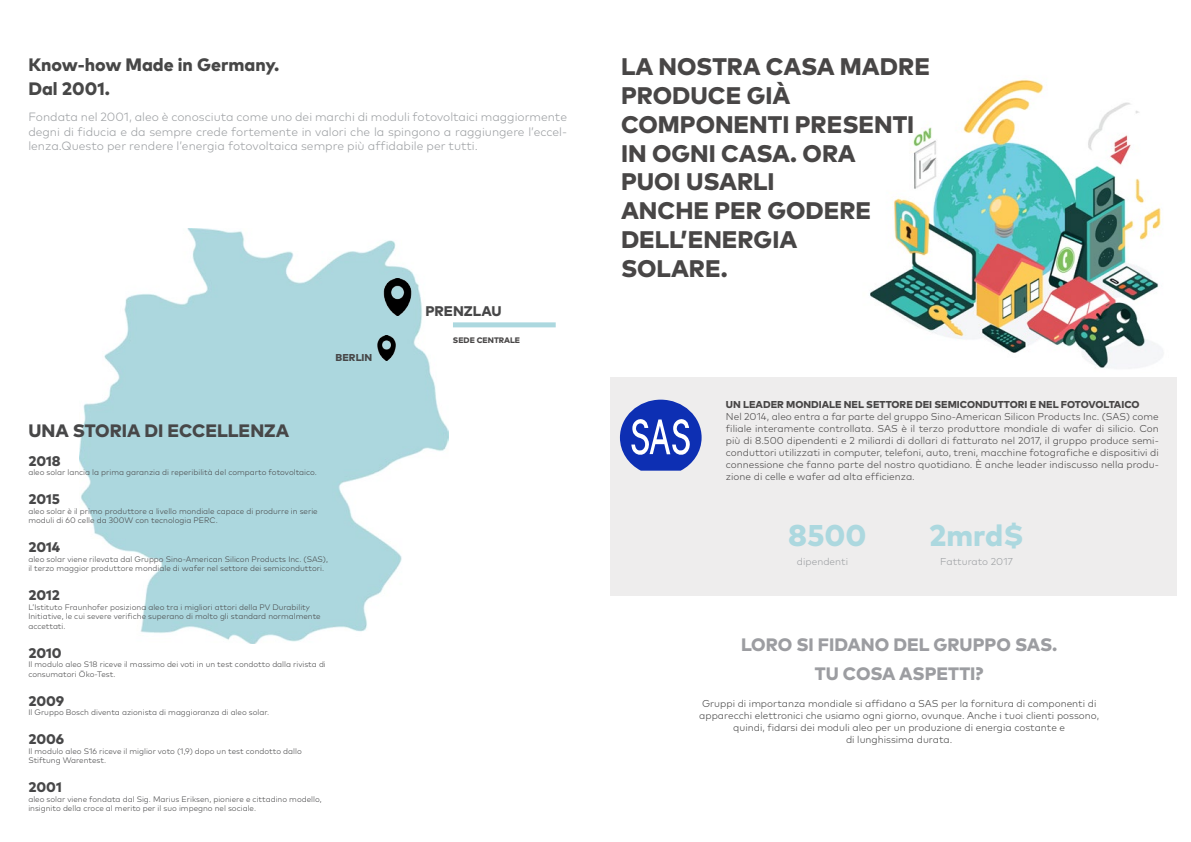
<style>
.page{position:relative;width:1191px;height:842px;background:#fff}
.page>*{position:absolute;margin:0;border:0;box-sizing:border-box;transform-origin:0 0}
.t1{font:800 30px "Mark Pro";color:#acd8df}
.t2{font:800 24px/28.8px "Mark Pro";color:#484646}
.t3{font:800 18px/28.8px "Mark Pro";color:#9c9da1;text-align:center}
.t4{font:800 18px/24px "Mark Pro";color:#474747}
.t5{font:800 18px "Mark Pro";color:#474748}
.t6{font:800 14px "Mark Pro";color:#474748}
.t7{font:300 12px/14.4px "Mark Pro";color:#9c9fa2;text-align:justify}
.t8{font:300 10px/12px "Mark Pro";color:#484646;text-align:justify}
.t9{font:300 10px/12px "Mark Pro";color:#474747;text-align:center}
.t10{font:800 10px "Mark Pro";color:#484646}
.t11{font:300 10px "Mark Pro";color:#9c9fa2}
.t12{font:800 10px "Mark Pro";color:#474748}
.t13{font:300 8px/9.6px "Mark Pro";color:#474748}
.t14{font:800 8px "Mark Pro";color:#484646}
</style>
<div class="page">
<div style="left:610px;top:378px;width:566px;height:218px;background:#eeeded"></div>
<svg style="left:620px;top:400px;width:81px;height:71px"></svg>
<img style="left:870px;top:79px;width:293px;height:290px">
<img style="left:79px;top:228px;width:370px;height:416px">
<img style="left:379px;top:278px;width:37px;height:38px">
<img style="left:375px;top:335px;width:23px;height:25px">
<div style="left:453px;top:322px;width:103px;height:5px;background:#acd8df"></div>
<h3 class="t4" style="left:28px;top:51px;width:253px">Know-how Made in Germany.<br>Dal 2001.</h3>
<p class="t7" style="left:28px;top:109px;width:540px">Fondata nel 2001, aleo è conosciuta come uno dei marchi di moduli fotovoltaici maggiormente degni di fiducia e da sempre crede fortemente in valori che la spingono a raggiungere l’eccel&shy;lenza.Questo per rendere l’energia fotovoltaica sempre più affidabile per tutti.</p>
<p class="t12" style="left:336px;top:350px;width:38px">BERLIN</p>
<h3 class="t5" style="left:28px;top:417px;width:262px">UNA STORIA DI ECCELLENZA</h3>
<h3 class="t6" style="left:28px;top:450px;width:34px">2018</h3>
<p class="t13" style="left:28px;top:467px;width:290px">aleo solar lancia la prima garanzia di reperibilità del comparto fotovoltaico.</p>
<h3 class="t6" style="left:28px;top:488px;width:33px">2015</h3>
<p class="t13" style="left:28px;top:505px;width:291px">aleo solar è il primo produttore a livello mondiale capace di produrre in serie moduli di 60 celle da 300W con tecnologia PERC.</p>
<h3 class="t6" style="left:28px;top:536px;width:33px">2014</h3>
<p class="t13" style="left:28px;top:553px;width:301px">aleo solar viene rilevata dal Gruppo Sino-American Silicon Products Inc. (SAS), il terzo maggior produttore mondiale di wafer nel settore dei semiconduttori.</p>
<h3 class="t6" style="left:28px;top:584px;width:33px">2012</h3>
<p class="t13" style="left:28px;top:601px;width:294px">L’Istituto Fraunhofer posiziona aleo tra i migliori attori della PV Durability<br>Initiative, le cui severe verifiche superano di molto gli standard normalmente accettati.</p>
<h3 class="t6" style="left:28px;top:642px;width:35px">2010</h3>
<p class="t13" style="left:28px;top:659px;width:299px">Il modulo aleo S18 riceve il massimo dei voti in un test condotto dalla rivista di consumatori Öko-Test.</p>
<h3 class="t6" style="left:28px;top:690px;width:37px">2009</h3>
<p class="t13" style="left:28px;top:707px;width:242px">Il Gruppo Bosch diventa azionista di maggioranza di aleo solar.</p>
<h3 class="t6" style="left:28px;top:728px;width:37px">2006</h3>
<p class="t13" style="left:28px;top:745px;width:275px">Il modulo aleo S16 riceve il miglior voto (1,9) dopo un test condotto dallo<br>Stiftung Warentest.</p>
<h3 class="t6" style="left:28px;top:776px;width:35px">2001</h3>
<p class="t13" style="left:28px;top:793px;width:295px">aleo solar viene fondata dal Sig. Marius Eriksen, pioniere e cittadino modello, insignito della croce al merito per il suo impegno nel sociale.</p>
<h3 class="t6" style="left:425px;top:300px;width:78px">PRENZLAU</h3>
<p class="t14" style="left:453px;top:334px;width:69px">SEDE CENTRALE</p>
<h2 class="t2" style="left:621px;top:50px;width:310px">LA NOSTRA CASA MADRE<br>PRODUCE GIÀ<br>COMPONENTI PRESENTI<br>IN OGNI CASA. ORA<br>PUOI USARLI<br>ANCHE PER GODERE<br>DELL’ENERGIA<br>SOLARE.</h2>
<p class="t10" style="left:726px;top:396px;width:415px">UN LEADER MONDIALE NEL SETTORE DEI SEMICONDUTTORI E NEL FOTOVOLTAICO</p>
<p class="t8" style="left:726px;top:409px;width:434px">Nel 2014, aleo entra a far parte del gruppo Sino-American Silicon Products Inc. (SAS) come filiale interamente controllata. SAS è il terzo produttore mondiale di wafer di silicio. Con più di 8.500 dipendenti e 2 miliardi di dollari di fatturato nel 2017, il gruppo produce semi&shy;conduttori utilizzati in computer, telefoni, auto, treni, macchine fotografiche e dispositivi di connessione che fanno parte del nostro quotidiano. È anche leader indiscusso nella produ&shy;zione di celle e wafer ad alta efficienza.</p>
<h1 class="t1" style="left:788px;top:513px;width:80px">8500</h1>
<h1 class="t1" style="left:929px;top:513px;width:96px">2mrd$</h1>
<p class="t11" style="left:797px;top:554px;width:53px">dipendenti</p>
<p class="t11" style="left:940px;top:554px;width:74px">Fatturato 2017</p>
<h3 class="t3" style="left:741px;top:629px;width:318px">LORO SI FIDANO DEL GRUPPO SAS.<br>TU COSA ASPETTI?</h3>
<p class="t9" style="left:699px;top:696px;width:401px">Gruppi di importanza mondiale si affidano a SAS per la fornitura di componenti di apparecchi elettronici che usiamo ogni giorno, ovunque. Anche i tuoi clienti possono, quindi, fidarsi dei moduli aleo per un produzione di energia costante e<br>di lunghissima durata.</p>
</div>
